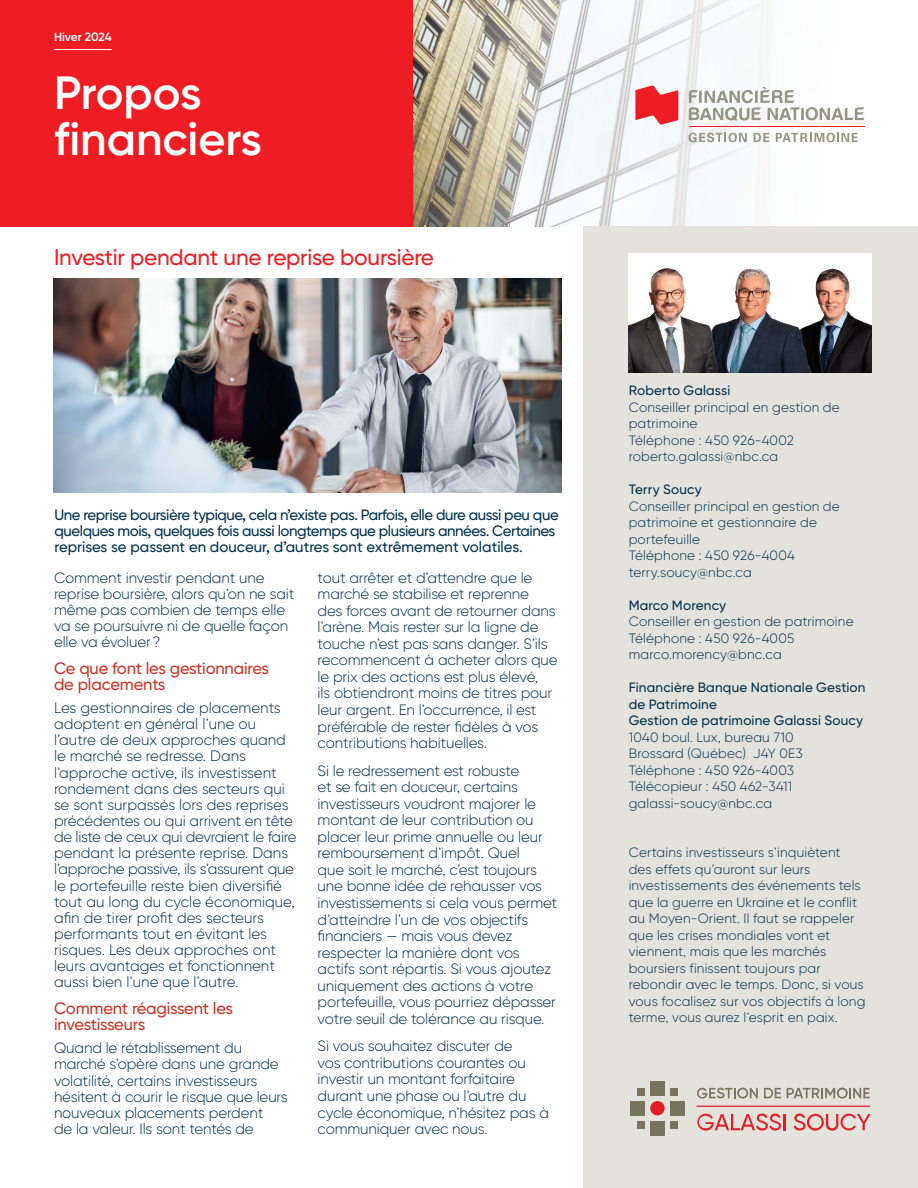
<style>
.page{position:relative;width:918px;height:1188px;background:#fff}
.page>*{position:absolute;margin:0;border:0;box-sizing:border-box;transform-origin:0 0}
.t1{font:600 46.5px/46.5px "Gilroy BN";color:#fff}
.t2{font:500 22.5px "Gilroy BN";letter-spacing:-.01em;color:#ee1d23}
.t3{font:500 16.5px/16.2px "Gilroy BN";letter-spacing:-.01em;color:#cc3427}
.t4{font:300 15px/16.5px "Gilroy BN";letter-spacing:-.01em;color:#00314d}
.t5{font:500 15px/15.9px "Gilroy BN";letter-spacing:-.03em;color:#00314d}
.FEU-_3__Title_1{font:300 13.5px/16.5px "Gilroy BN";letter-spacing:.01em;color:#00314d}
.FEU-_3__Title_1-2{font:500 13.5px/16.5px "Gilroy BN";letter-spacing:.015em;color:#00314d}
.t6{font:600 12px "Gilroy BN";letter-spacing:-.01em;color:#fff}
</style>
<div class="page">
<img style="left:54px;top:279px;width:507px;height:214px">
<div style="left:0;top:0;width:414px;height:226px;background:#ee1d23"></div>
<img style="left:414px;top:0;width:418px;height:226px">
<hr style="left:54px;top:49px;width:58px;height:1px;background:#fff">
<svg style="left:689px;top:87px;width:176px;height:34px"></svg>
<svg style="left:635px;top:86px;width:43px;height:39px"></svg>
<svg style="left:689px;top:133px;width:58px;height:9px"></svg>
<svg style="left:754px;top:133px;width:15px;height:9px"></svg>
<svg style="left:776px;top:133px;width:82px;height:9px"></svg>
<hr style="left:689px;top:126px;width:176px;height:1px;background:#ee1d23">
<div style="left:583px;top:226px;width:335px;height:962px;background:#e4e2dc"></div>
<svg style="left:697px;top:1088px;width:61px;height:11px"></svg>
<svg style="left:764px;top:1088px;width:17px;height:10px"></svg>
<svg style="left:787px;top:1088px;width:83px;height:11px"></svg>
<svg style="left:697px;top:1113px;width:84px;height:18px"></svg>
<hr style="left:783px;top:1114px;width:3px;height:16px;background:#e41c23">
<svg style="left:794px;top:1113px;width:77px;height:18px"></svg>
<hr style="left:697px;top:1106px;width:173px;height:1px;background:#e41c23">
<div style="left:650px;top:1101px;width:15px;height:14px;background:#e41c23;border-radius:50%"></div>
<div style="left:650px;top:1081px;width:15px;height:15px;background:#77745e"></div>
<div style="left:631px;top:1101px;width:14px;height:15px;background:#77745e"></div>
<div style="left:637px;top:1088px;width:8px;height:8px;background:#77745e"></div>
<div style="left:670px;top:1088px;width:8px;height:8px;background:#77745e"></div>
<div style="left:637px;top:1121px;width:8px;height:8px;background:#77745e"></div>
<div style="left:670px;top:1121px;width:8px;height:8px;background:#77745e"></div>
<div style="left:670px;top:1101px;width:14px;height:15px;background:#77745e"></div>
<div style="left:650px;top:1121px;width:15px;height:14px;background:#77745e"></div>
<div style="left:629px;top:253px;width:243px;height:120px;background:#fff"></div>
<img style="left:629px;top:268px;width:243px;height:105px">
<p class="t6" style="left:54px;top:30px;width:59px">Hiver 2024</p>
<p class="t1" style="left:54px;top:69px;width:210px">Propos financiers</p>
<p class="t2" style="left:54px;top:243px;width:382px">Investir pendant une reprise boursière</p>
<p class="t5" style="left:55px;top:506px;width:506px">Une reprise boursière typique, cela n’existe pas. Parfois, elle dure aussi peu que quelques mois, quelques fois aussi longtemps que plusieurs années. Certaines reprises se passent en douceur, d’autres sont extrêmement volatiles.</p>
<p class="t4" style="left:54px;top:569px;width:242px">Comment investir pendant une reprise boursière, alors qu’on ne sait même pas combien de temps elle va se poursuivre ni de quelle façon elle va évoluer?</p>
<p class="t3" style="left:54px;top:660px;width:217px">Ce que font les gestionnaires de placements</p>
<p class="t4" style="left:54px;top:700px;width:244px">Les gestionnaires de placements adoptent en général l’une ou l’autre de deux approches quand le marché se redresse. Dans l’approche active, ils investissent rondement dans des secteurs qui se sont surpassés lors des reprises précédentes ou qui arrivent en tête de liste de ceux qui devraient le faire pendant la présente reprise. Dans l’approche passive, ils s’assurent que le portefeuille reste bien diversifié tout au long du cycle économique, afin de tirer profit des secteurs performants tout en évitant les risques. Les deux approches ont leurs avantages et fonctionnent aussi bien l’une que l’autre.</p>
<p class="t3" style="left:54px;top:1000px;width:181px">Comment réagissent les investisseurs</p>
<p class="t4" style="left:54px;top:1040px;width:235px">Quand le rétablissement du marché s’opère dans une grande volatilité, certains investisseurs hésitent à courir le risque que leurs nouveaux placements perdent<br>de la valeur. Ils sont tentés de</p>
<p class="t4" style="left:318px;top:569px;width:242px">tout arrêter et d’attendre que le marché se stabilise et reprenne<br>des forces avant de retourner dans l’arène. Mais rester sur la ligne de touche n’est pas sans danger. S’ils recommencent à acheter alors que le prix des actions est plus élevé,<br>ils obtiendront moins de titres pour leur argent. En l’occurrence, il est préférable de rester fidèles à vos contributions habituelles.</p>
<p class="t4" style="left:318px;top:762px;width:241px">Si le redressement est robuste<br>et se fait en douceur, certains investisseurs voudront majorer le montant de leur contribution ou placer leur prime annuelle ou leur remboursement d’impôt. Quel<br>que soit le marché, c’est toujours une bonne idée de rehausser vos investissements si cela vous permet d’atteindre l’un de vos objectifs financiers — mais vous devez respecter la manière dont vos actifs sont répartis. Si vous ajoutez uniquement des actions à votre portefeuille, vous pourriez dépasser votre seuil de tolérance au risque.</p>
<p class="t4" style="left:318px;top:1038px;width:233px">Si vous souhaitez discuter de<br>vos contributions courantes ou investir un montant forfaitaire durant une phase ou l’autre du cycle économique, n’hésitez pas à communiquer avec nous.</p>
<p class="FEU-_3__Title_1-2" style="left:629px;top:382px;width:103px">Roberto Galassi</p>
<p class="FEU-_3__Title_1" style="left:629px;top:399px;width:213px">Conseiller principal en gestion de patrimoine</p>
<p class="FEU-_3__Title_1" style="left:629px;top:432px;width:167px">Téléphone : 450 926-4002</p>
<p class="FEU-_3__Title_1" style="left:629px;top:448px;width:151px">roberto.galassi@nbc.ca</p>
<p class="FEU-_3__Title_1-2" style="left:629px;top:481px;width:74px">Terry Soucy</p>
<p class="FEU-_3__Title_1" style="left:629px;top:498px;width:213px">Conseiller principal en gestion de patrimoine et gestionnaire de portefeuille</p>
<p class="FEU-_3__Title_1" style="left:629px;top:547px;width:168px">Téléphone : 450 926-4004</p>
<p class="FEU-_3__Title_1" style="left:629px;top:564px;width:125px">terry.soucy@nbc.ca</p>
<p class="FEU-_3__Title_1-2" style="left:629px;top:597px;width:99px">Marco Morency</p>
<p class="FEU-_3__Title_1" style="left:629px;top:613px;width:226px">Conseiller en gestion de patrimoine</p>
<p class="FEU-_3__Title_1" style="left:629px;top:630px;width:167px">Téléphone : 450 926-4005</p>
<p class="FEU-_3__Title_1" style="left:629px;top:646px;width:155px">marco.morency@bnc.ca</p>
<p class="FEU-_3__Title_1-2" style="left:629px;top:679px;width:238px">Financière Banque Nationale Gestion de Patrimoine</p>
<p class="FEU-_3__Title_1-2" style="left:629px;top:712px;width:236px">Gestion de patrimoine Galassi Soucy</p>
<p class="FEU-_3__Title_1" style="left:629px;top:729px;width:166px">1040 boul. Lux, bureau 710</p>
<p class="FEU-_3__Title_1" style="left:629px;top:745px;width:175px">Brossard (Québec) J4Y 0E3</p>
<p class="FEU-_3__Title_1" style="left:629px;top:762px;width:167px">Téléphone : 450 926-4003</p>
<p class="FEU-_3__Title_1" style="left:629px;top:778px;width:165px">Télécopieur : 450 462-3411</p>
<p class="FEU-_3__Title_1" style="left:629px;top:795px;width:145px">galassi-soucy@nbc.ca</p>
<p class="FEU-_3__Title_1" style="left:629px;top:844px;width:238px">Certains investisseurs s’inquiètent des effets qu’auront sur leurs investissements des événements tels que la guerre en Ukraine et le conflit au Moyen-Orient. Il faut se rappeler que les crises mondiales vont et viennent, mais que les marchés boursiers finissent toujours par rebondir avec le temps. Donc, si vous vous focalisez sur vos objectifs à long terme, vous aurez l’esprit en paix.</p>
</div>
